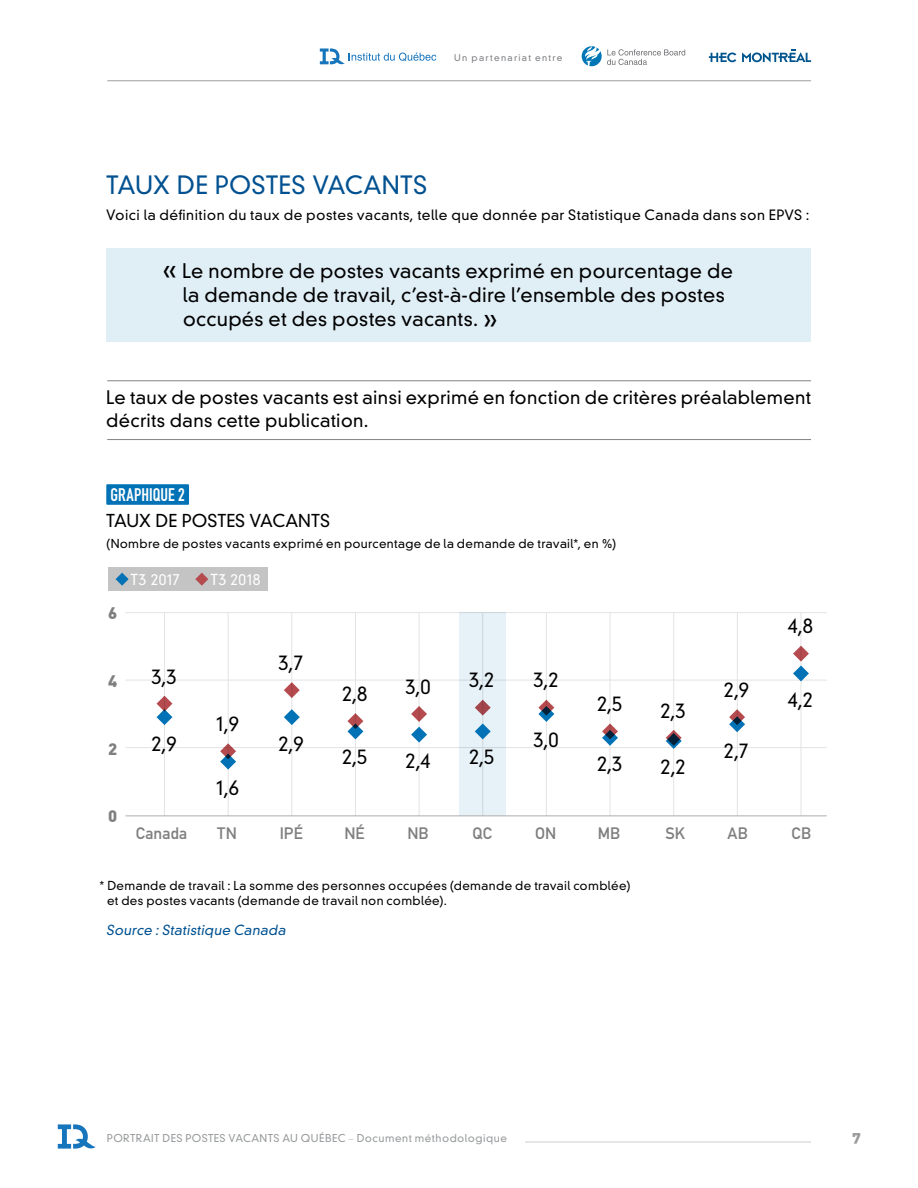
<style>
.page{position:relative;width:918px;height:1188px;background:#fff}
.page>*{position:absolute;margin:0;border:0;box-sizing:border-box;transform-origin:0 0}
.IdQ_titre_énumératio{font:300 24.45px "DIN Neuzeit Grotesk Std";letter-spacing:.005em;color:#005191}
.t1{font:300 19.65px "DIN Neuzeit Grotesk Std";color:#000}
.Encadr{font:300 19.5px/24px "DIN Neuzeit Grotesk Std";letter-spacing:.015em;color:#000}
.Texte_régulier{font:300 18px/22.5px "DIN Neuzeit Grotesk Std";letter-spacing:.015em;color:#000}
.IdQ_Figure_TITRE{font:18px "DIN Engschrift Std";color:#fff}
.IdQ_Figure_X{font:300 17.25px "DIN Neuzeit Grotesk Std";color:#000}
.t2{font:16.35px "DIN Mittelschrift Std";letter-spacing:.005em;color:#7f7f7f}
.t3{font:900 16.35px "DIN";color:#7f7f7f}
.t4{font:15px "DIN Black Alternate";color:#97999b}
.t5{font:300 14.7px "DIN Neuzeit Grotesk Std";letter-spacing:.025em;color:#fff}
.Texte_régulier-2{font:300 13.8px "DIN Neuzeit Grotesk Std";letter-spacing:.035em;color:#000}
.idQ_source{font:italic 300 13.5px "DIN Neuzeit Grotesk Std";color:#005191}
.IdQ_Figure_X-2{font:300 12px/15px "DIN Neuzeit Grotesk Std";letter-spacing:.03em;color:#000}
.t6{font:300 10.5px "DIN Neuzeit Grotesk Std";letter-spacing:.04em;color:#97999b}
.t7{font:300 9px "DIN Neuzeit Grotesk Std";letter-spacing:.145em;color:#7c7e81}
.s1{font-size:30px}
.s2{font-family:"Gill Sans Std"}
</style>
<div class="page">
<svg style="left:58px;top:1124px;width:38px;height:25px"></svg>
<hr style="left:525px;top:1142px;width:286px;height:1px;background:#cbcccd">
<svg style="left:582px;top:46px;width:103px;height:20px"></svg>
<svg style="left:709px;top:52px;width:27px;height:10px"></svg>
<svg style="left:742px;top:49px;width:69px;height:13px"></svg>
<svg style="left:320px;top:48px;width:116px;height:16px"></svg>
<hr style="left:107px;top:80px;width:704px;height:1px;background:#9d9fa2">
<div style="left:106px;top:249px;width:705px;height:93px;background:#e0eef6"></div>
<div style="left:106px;top:484px;width:83px;height:21px;background:#0072b5"></div>
<hr style="left:164px;top:613px;width:1px;height:203px;background:#e3e3e3">
<hr style="left:228px;top:613px;width:1px;height:203px;background:#e3e3e3">
<hr style="left:291px;top:613px;width:1px;height:203px;background:#e3e3e3">
<hr style="left:355px;top:613px;width:1px;height:203px;background:#e3e3e3">
<hr style="left:419px;top:613px;width:1px;height:203px;background:#e3e3e3">
<hr style="left:546px;top:613px;width:1px;height:203px;background:#e3e3e3">
<hr style="left:610px;top:613px;width:1px;height:203px;background:#e3e3e3">
<hr style="left:673px;top:613px;width:1px;height:203px;background:#e3e3e3">
<hr style="left:737px;top:613px;width:1px;height:203px;background:#e3e3e3">
<hr style="left:801px;top:613px;width:1px;height:203px;background:#e3e3e3">
<hr style="left:125px;top:747px;width:702px;height:1px;background:#e3e3e3">
<hr style="left:125px;top:680px;width:702px;height:1px;background:#e3e3e3">
<hr style="left:125px;top:612px;width:702px;height:1px;background:#e3e3e3">
<div style="left:459px;top:612px;width:47px;height:204px;background:#e6f1f8"></div>
<svg style="left:284px;top:709px;width:16px;height:16px"></svg>
<svg style="left:475px;top:724px;width:16px;height:15px"></svg>
<svg style="left:157px;top:696px;width:15px;height:29px"></svg>
<svg style="left:220px;top:743px;width:16px;height:27px"></svg>
<svg style="left:284px;top:682px;width:16px;height:16px"></svg>
<svg style="left:347px;top:713px;width:16px;height:26px"></svg>
<svg style="left:411px;top:706px;width:16px;height:37px"></svg>
<svg style="left:475px;top:700px;width:16px;height:16px"></svg>
<svg style="left:538px;top:700px;width:16px;height:22px"></svg>
<svg style="left:602px;top:724px;width:16px;height:22px"></svg>
<svg style="left:666px;top:730px;width:16px;height:19px"></svg>
<svg style="left:729px;top:709px;width:16px;height:23px"></svg>
<svg style="left:793px;top:646px;width:16px;height:35px"></svg>
<div style="left:108px;top:567px;width:159px;height:24px;background:#c4c4c4"></div>
<svg style="left:195px;top:573px;width:13px;height:13px"></svg>
<svg style="left:116px;top:573px;width:13px;height:13px"></svg>
<hr style="left:125px;top:815px;width:702px;height:1px;background:#adadad">
<hr style="left:107px;top:439px;width:704px;height:1px;background:#808285">
<hr style="left:107px;top:380px;width:704px;height:1px;background:#808285">
<p class="t7" style="left:454px;top:52px;width:110px">Un partenariat entre</p>
<p class="IdQ_titre_énumératio" style="left:106px;top:170px;width:322px">TAUX DE POSTES VACANTS</p>
<p class="Texte_régulier-2" style="left:106px;top:207px;width:705px">Voici la définition du taux de postes vacants, telle que donnée par Statistique Canada dans son EPVS :</p>
<p class="Encadr" style="left:183px;top:259px;width:552px;text-indent:-21px"><span class="s1">«</span> Le nombre de postes vacants exprimé en pourcentage de la demande de travail, c’est-à-dire l’ensemble des postes occupés et des postes vacants. <span class="s1">»</span></p>
<p class="Texte_régulier" style="left:106px;top:386px;width:706px">Le taux de postes vacants est ainsi exprimé en fonction de critères préalablement décrits dans cette publication.</p>
<p class="IdQ_Figure_TITRE" style="left:111px;top:484px;width:76px">GRAPHIQUE 2</p>
<p class="IdQ_Figure_X" style="left:106px;top:510px;width:225px">TAUX DE POSTES VACANTS</p>
<p class="IdQ_Figure_X-2" style="left:106px;top:536px;width:511px">(Nombre de postes vacants exprimé en pourcentage de la demande de travail*, en %)</p>
<p class="t3" style="left:108px;top:602px;width:11px">6</p>
<p class="t3" style="left:108px;top:670px;width:11px">4</p>
<p class="t3" style="left:108px;top:738px;width:11px">2</p>
<p class="t3" style="left:108px;top:805px;width:11px">0</p>
<p class="t5" style="left:131px;top:571px;width:51px">T3 2017</p>
<p class="t5" style="left:211px;top:571px;width:52px">T3 2018</p>
<p class="t1" style="left:151px;top:665px;width:27px">3,3</p>
<p class="t1" style="left:151px;top:732px;width:27px">2,9</p>
<p class="t1" style="left:216px;top:712px;width:25px">1,9</p>
<p class="t1" style="left:216px;top:776px;width:25px">1,6</p>
<p class="t1" style="left:278px;top:651px;width:27px">3,7</p>
<p class="t1" style="left:278px;top:732px;width:27px">2,9</p>
<p class="t1" style="left:342px;top:682px;width:27px">2,8</p>
<p class="t1" style="left:406px;top:675px;width:27px">3,0</p>
<p class="t1" style="left:469px;top:668px;width:27px">3,2</p>
<p class="t1" style="left:533px;top:668px;width:27px">3,2</p>
<p class="t1" style="left:342px;top:745px;width:27px">2,5</p>
<p class="t1" style="left:406px;top:749px;width:27px">2,4</p>
<p class="t1" style="left:469px;top:745px;width:27px">2,5</p>
<p class="t1" style="left:534px;top:728px;width:27px">3,0</p>
<p class="t1" style="left:597px;top:692px;width:27px">2,5</p>
<p class="t1" style="left:661px;top:699px;width:27px">2,3</p>
<p class="t1" style="left:597px;top:752px;width:27px">2,3</p>
<p class="t1" style="left:661px;top:755px;width:27px">2,2</p>
<p class="t1" style="left:724px;top:678px;width:27px">2,9</p>
<p class="t1" style="left:724px;top:739px;width:27px">2,7</p>
<p class="t1" style="left:788px;top:614px;width:27px">4,8</p>
<p class="t1" style="left:788px;top:688px;width:27px">4,2</p>
<p class="t2" style="left:136px;top:824px;width:53px">Canada</p>
<p class="t2" style="left:217px;top:824px;width:21px">TN</p>
<p class="t2" style="left:280px;top:824px;width:25px">IPÉ</p>
<p class="t2" style="left:344px;top:824px;width:22px">NÉ</p>
<p class="t2" style="left:407px;top:824px;width:23px">NB</p>
<p class="t2" style="left:473px;top:824px;width:21px">QC</p>
<p class="t2" style="left:535px;top:824px;width:23px">ON</p>
<p class="t2" style="left:598px;top:824px;width:24px">MB</p>
<p class="t2" style="left:665px;top:824px;width:21px">SK</p>
<p class="t2" style="left:728px;top:824px;width:22px">AB</p>
<p class="t2" style="left:792px;top:824px;width:21px">CB</p>
<p class="IdQ_Figure_X-2" style="left:107px;top:878px;width:525px;text-indent:-8px">* Demande de travail : La somme des personnes occupées (demande de travail comblée) et des postes vacants (demande de travail non comblée).</p>
<p class="idQ_source" style="left:106px;top:922px;width:183px">Source :Statistique Canada</p>
<p class="t6" style="left:107px;top:1131px;width:402px">PORTRAIT DES POSTES VACANTS AU QUÉBEC <span class="s2">–</span> Document méthodologique</p>
<p class="t4" style="left:852px;top:1126px;width:10px">7</p>
</div>
